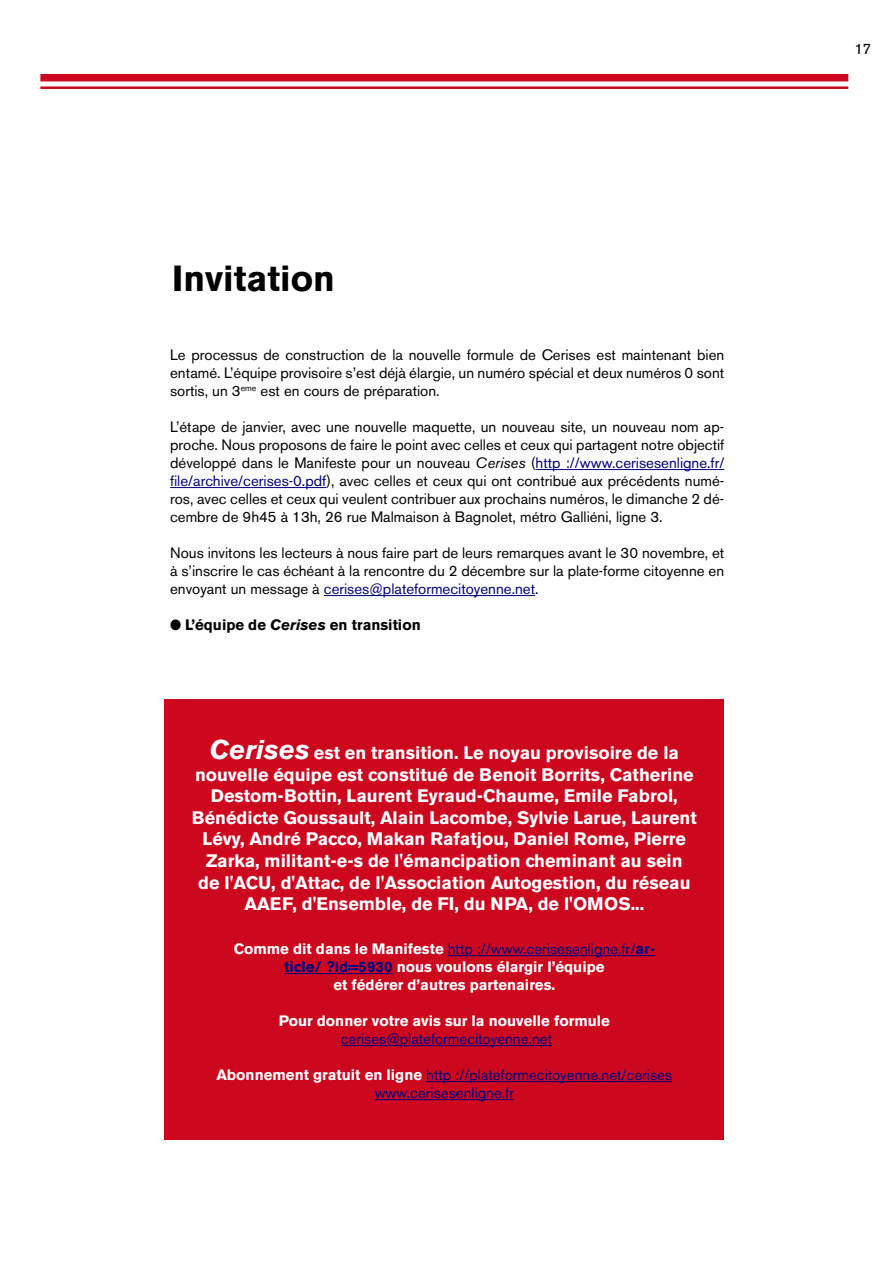
<style>
.page{position:relative;width:893px;height:1263px;background:#fff}
.page>*{position:absolute;margin:0;border:0;box-sizing:border-box;transform-origin:0 0}
.t1{font:700 36px "Akzidenz Grotesk BE";color:#000}
.t2{font:700 18px/21.6px "Akzidenz Grotesk BE";color:#fff;text-align:center}
.t3{font:15px/18px "Akzidenz Grotesk BE";color:#000;text-align:justify}
.t4{font:700 15px/18px "Akzidenz Grotesk BE";color:#fff;text-align:center}
.t5{font:15px/18px "Akzidenz Grotesk BE";color:#000080;text-align:center}
.t6{font:700 15px "Akzidenz Grotesk BE";color:#000}
.s1{font-style:italic}
.s2{color:#000080}
.s3{font-style:italic;font-size:27px}
.s4{font-weight:400;color:#000080}
.s5{font-weight:700;color:#fff}
</style>
<div class="page">
<hr style="left:536px;top:469px;width:188px;height:1px;background:#000080">
<hr style="left:170px;top:487px;width:156px;height:1px;background:#000080">
<hr style="left:324px;top:595px;width:211px;height:1px;background:#000080">
<div style="left:40px;top:74px;width:808px;height:7px;background:#cd071e"></div>
<hr style="left:40px;top:86px;width:808px;height:3px;background:#cd071e">
<div style="left:164px;top:699px;width:560px;height:441px;background:#cd071e"></div>
<hr style="left:448px;top:955px;width:207px;height:1px;background:#000080">
<hr style="left:284px;top:973px;width:109px;height:1px;background:#000080">
<hr style="left:341px;top:1045px;width:211px;height:1px;background:#000080">
<hr style="left:426px;top:1081px;width:246px;height:1px;background:#000080">
<hr style="left:375px;top:1099px;width:139px;height:1px;background:#000080">
<h1 class="t1" style="left:172px;top:257px;width:164px">Invitation</h1>
<p class="t3" style="left:170px;top:346px;width:556px">Le processus de construction de la nouvelle formule de Cerises est maintenant bien entamé. L’équipe provisoire s’est déjà élargie, un numéro spécial et deux numéros 0 sont sortis, un 3<sup>eme</sup> est en cours de préparation.</p>
<p class="t3" style="left:170px;top:418px;width:556px">L’étape de janvier, avec une nouvelle maquette, un nouveau site, un nouveau nom ap&shy;proche. Nous proposons de faire le point avec celles et ceux qui partagent notre objectif développé dans le Manifeste pour un nouveau <span class="s1">Cerises</span> (<span class="s2">http ://www.cerisesenligne.fr/ file/archive/cerises-0.pdf</span>), avec celles et ceux qui ont contribué aux précédents numé&shy;ros, avec celles et ceux qui veulent contribuer aux prochains numéros, le dimanche 2 dé&shy;cembre de 9h45 à 13h, 26 rue Malmaison à Bagnolet, métro Galliéni, ligne 3.</p>
<p class="t3" style="left:170px;top:544px;width:556px">Nous invitons les lecteurs à nous faire part de leurs remarques avant le 30 novembre, et à s’inscrire le cas échéant à la rencontre du 2 décembre sur la plate-forme citoyenne en envoyant un message à <span class="s2">cerises@plateformecitoyenne.net</span>.</p>
<p class="t6" style="left:170px;top:616px;width:252px">● L’équipe de <span class="s1">Cerises</span> en transition</p>
<p class="t2" style="left:192px;top:742px;width:506px"><span class="s3">Cerises</span> est en transition. Le noyau provisoire de la nouvelle équipe est constitué de Benoit Borrits, Catherine Destom-Bottin, Laurent Eyraud-Chaume, Emile Fabrol, Bénédicte Goussault, Alain Lacombe, Sylvie Larue, Laurent Lévy, André Pacco, Makan Rafatjou, Daniel Rome, Pierre Zarka, militant-e-s de l'émancipation cheminant au sein<br>de l'ACU, d'Attac, de l'Association Autogestion, du réseau AAEF, d'Ensemble, de FI, du NPA, de l'OMOS...</p>
<p class="t4" style="left:234px;top:940px;width:423px">Comme dit dans le Manifeste <span class="s4">http ://www.cerisesenligne.fr/</span><span class="s2">ar&shy;ticle/ ?id=5930</span> nous voulons élargir l’équipe<br>et fédérer d’autres partenaires.</p>
<p class="t4" style="left:279px;top:1012px;width:333px">Pour donner votre avis sur la nouvelle formule</p>
<p class="t5" style="left:341px;top:1030px;width:213px">cerises@plateformecitoyenne.net</p>
<p class="t5" style="left:217px;top:1066px;width:457px"><span class="s5">Abonnement gratuit en ligne</span> http ://plateformecitoyenne.net/cerises www.cerisesenligne.fr</p>
<p class="t3" style="left:854px;top:40px;width:18px">17</p>
</div>
